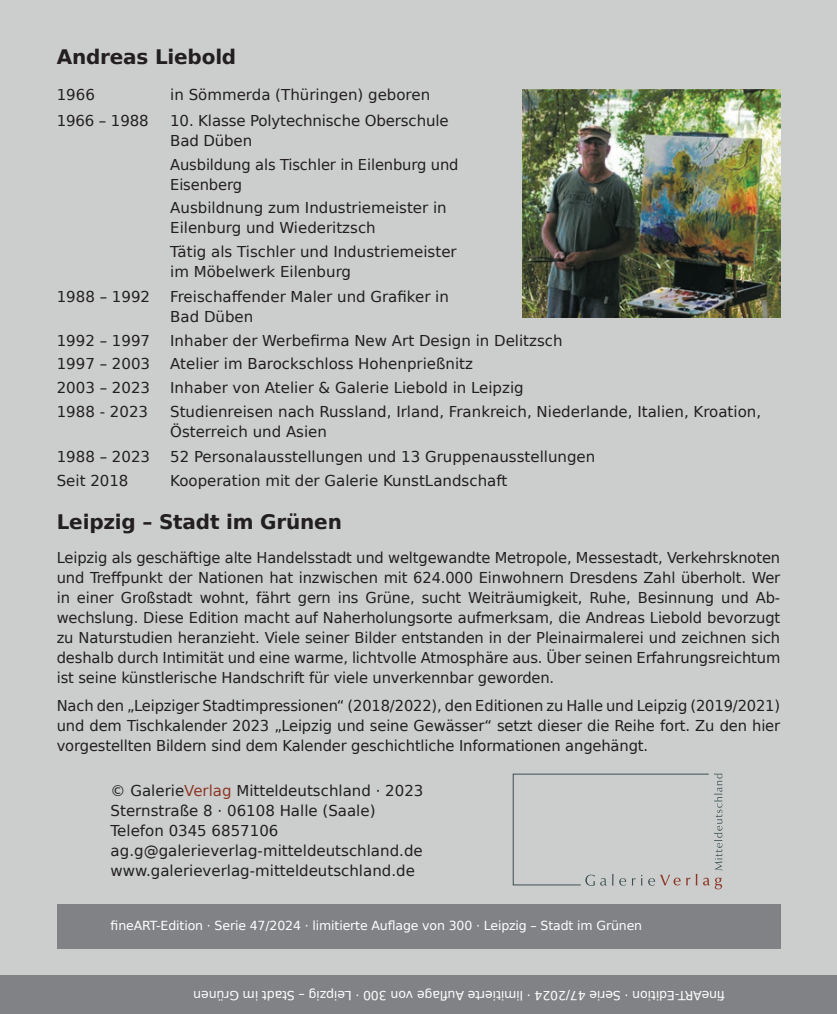
<style>
.page{position:relative;width:837px;height:1014px;background:#fff}
.page>*{position:absolute;margin:0;border:0;box-sizing:border-box;transform-origin:0 0}
.t1{font:700 20px "DejaVu Sans";letter-spacing:-.01em;color:#231f20}
.t2{font:15px/20px "DejaVu Sans";color:#231f20}
.t3{font:12.5px "DejaVu Sans";letter-spacing:-.01em;color:#fff}
.s1{color:#8d3727}
</style>
<div class="page">
<div style="left:0;top:0;width:836px;height:1013px;background:#cbcecd"></div>
<div style="left:0;top:975px;width:836px;height:38px;background:#808285"></div>
<div style="left:57px;top:904px;width:723px;height:44px;background:#808285"></div>
<svg style="left:513px;top:773px;width:209px;height:116px"></svg>
<img style="left:522px;top:89px;width:258px;height:228px">
<h1 class="t1" style="left:57px;top:40px;width:181px">Andreas Liebold</h1>
<p class="t2" style="left:57px;top:84px;width:40px">1966</p>
<p class="t2" style="left:170px;top:84px;width:261px">in Sömmerda (Thüringen) geboren</p>
<p class="t2" style="left:57px;top:110px;width:93px">1966 – 1988</p>
<p class="t2" style="left:170px;top:110px;width:280px">10. Klasse Polytechnische Oberschule<br>Bad Düben</p>
<p class="t2" style="left:170px;top:153px;width:290px">Ausbildung als Tischler in Eilenburg und<br>Eisenberg</p>
<p class="t2" style="left:170px;top:197px;width:278px">Ausbildnung zum Industriemeister in<br>Eilenburg und Wiederitzsch</p>
<p class="t2" style="left:170px;top:240px;width:288px">Tätig als Tischler und Industriemeister im Möbelwerk Eilenburg</p>
<p class="t2" style="left:57px;top:286px;width:95px">1988 – 1992</p>
<p class="t2" style="left:170px;top:286px;width:280px">Freischaffender Maler und Grafiker in<br>Bad Düben</p>
<p class="t2" style="left:57px;top:330px;width:95px">1992 – 1997</p>
<p class="t2" style="left:170px;top:330px;width:394px">Inhaber der Werbefirma New Art Design in Delitzsch</p>
<p class="t2" style="left:57px;top:353px;width:95px">1997 – 2003</p>
<p class="t2" style="left:170px;top:353px;width:304px">Atelier im Barockschloss Hohenprießnitz</p>
<p class="t2" style="left:57px;top:377px;width:95px">2003 – 2023</p>
<p class="t2" style="left:170px;top:377px;width:355px">Inhaber von Atelier &amp; Galerie Liebold in Leipzig</p>
<p class="t2" style="left:57px;top:400px;width:93px">1988 - 2023</p>
<p class="t2" style="left:170px;top:400px;width:592px">Studienreisen nach Russland, Irland, Frankreich, Niederlande, Italien, Kroation,<br>Österreich und Asien</p>
<p class="t2" style="left:57px;top:446px;width:95px">1988 – 2023</p>
<p class="t2" style="left:170px;top:446px;width:426px">52 Personalausstellungen und 13 Gruppenausstellungen</p>
<p class="t2" style="left:57px;top:469px;width:73px">Seit 2018</p>
<p class="t2" style="left:170px;top:469px;width:338px">Kooperation mit der Galerie KunstLandschaft</p>
<h1 class="t1" style="left:57px;top:505px;width:286px">Leipzig – Stadt im Grünen</h1>
<p class="t2" style="left:57px;top:547px;width:724px;text-align:justify">Leipzig als geschäftige alte Handelsstadt und weltgewandte Metropole, Messestadt, Verkehrsknoten und Treffpunkt der Nationen hat inzwischen mit 624.000 Einwohnern Dresdens Zahl überholt. Wer in einer Großstadt wohnt, fährt gern ins Grüne, sucht Weiträumigkeit, Ruhe, Besinnung und Ab&shy;wechslung. Diese Edition macht auf Naherholungsorte aufmerksam, die Andreas Liebold bevorzugt zu Naturstudien heranzieht. Viele seiner Bilder entstanden in der Pleinairmalerei und zeichnen sich deshalb durch Intimität und eine warme, lichtvolle Atmosphäre aus. Über seinen Erfahrungsreichtum ist seine künstlerische Handschrift für viele unverkennbar geworden.</p>
<p class="t2" style="left:57px;top:694px;width:724px;text-align:justify">Nach den „Leipziger Stadtimpressionen“ (2018/2022), den Editionen zu Halle und Leipzig (2019/2021) und dem Tischkalender 2023 „Leipzig und seine Gewässer“ setzt dieser die Reihe fort. Zu den hier vorgestellten Bildern sind dem Kalender geschichtliche Informationen angehängt.</p>
<p class="t2" style="left:111px;top:779px;width:314px">© Galerie<span class="s1">Verlag</span> Mitteldeutschland · 2023<br>Sternstraße 8 · 06108 Halle (Saale)<br>Telefon 0345 6857106 ag.g@galerieverlag-mitteldeutschland.de www.galerieverlag-mitteldeutschland.de</p>
<p class="t3" style="left:111px;top:914px;width:533px">fineART-Edition · Serie 47/2024 · limitierte Auflage von 300 · Leipzig – Stadt im Grünen</p>
<p class="t3" style="left:724px;top:1005px;width:533px;rotate:-180deg">fineART-Edition · Serie 47/2024 · limitierte Auflage von 300 · Leipzig – Stadt im Grünen</p>
</div>
